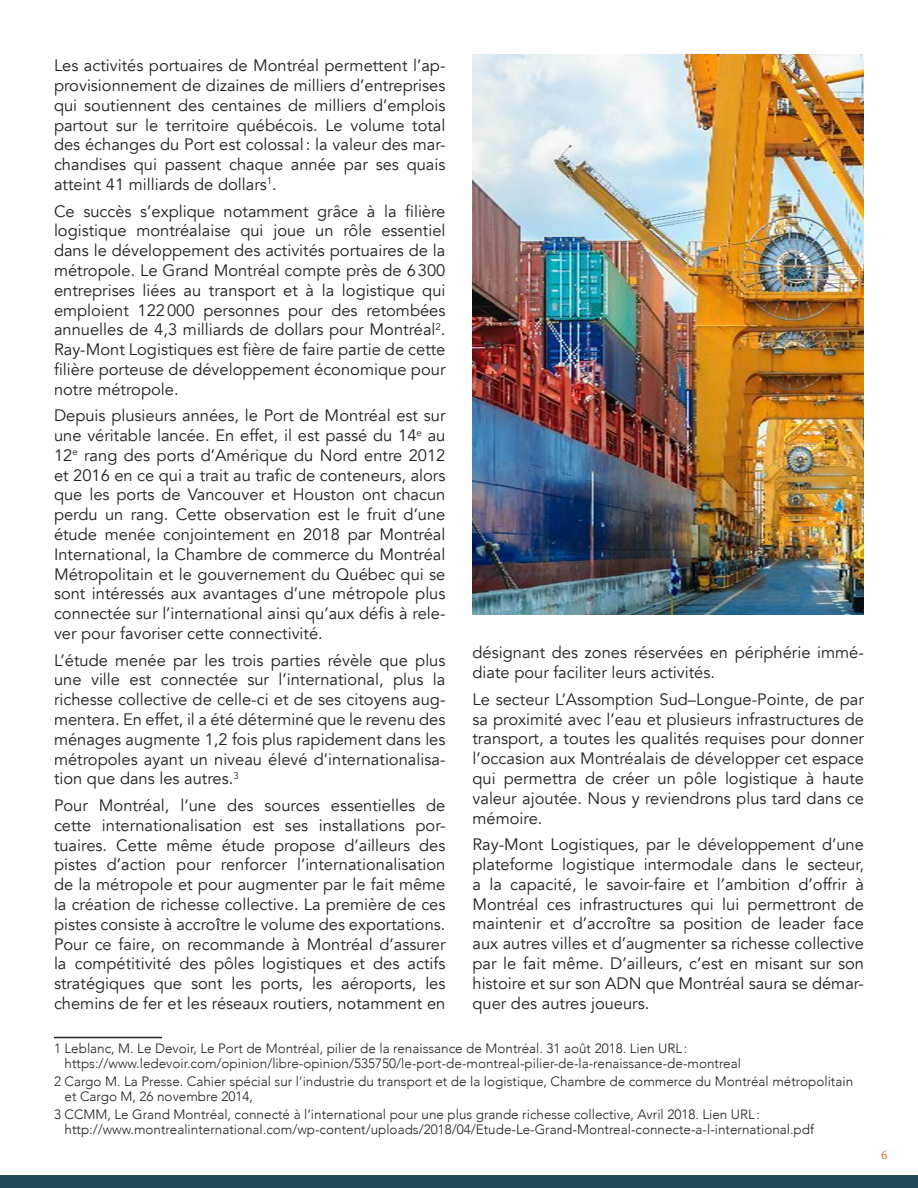
<style>
.page{position:relative;width:918px;height:1188px;background:#fff}
.page>*{position:absolute;margin:0;border:0;box-sizing:border-box;transform-origin:0 0}
.Texte{font:16.5px/19.8px "Avenir";color:#231f20;text-align:justify}
.NBP{font:300 13.5px/15px "Avenir";color:#231f20}
.t1{font:13.5px "Minion Pro";color:#e76839}
.s1{font-family:"Arial"}
</style>
<div class="page">
<div style="left:0;top:1175px;width:918px;height:13px;background:#214759"></div>
<hr style="left:54px;top:1037px;width:108px;height:1px;background:#231f20">
<img style="left:472px;top:55px;width:392px;height:560px">
<p class="Texte" style="left:54px;top:56px;width:393px">Les activités portuaires de Montréal permettent l’ap&shy;provisionnement de dizaines de milliers d’entreprises qui soutiennent des centaines de milliers d’emplois partout sur le territoire québécois. Le volume total des échanges du Port est colossal: la valeur des mar&shy;chandises qui passent chaque année par ses quais atteint 41 milliards de dollars<sup>1</sup>.</p>
<p class="Texte" style="left:54px;top:201px;width:393px">Ce succès s’explique notamment grâce à la filière logistique montréalaise qui joue un rôle essentiel dans le développement des activités portuaires de la métropole. Le Grand Montréal compte près de 6300 entreprises liées au transport et à la logistique qui emploient 122000 personnes pour des retombées annuelles de 4,3 milliards de dollars pour Montréal<sup>2</sup>.<br>Ray-Mont Logistiques est fière de faire partie de cette filière porteuse de développement économique pour notre métropole.</p>
<p class="Texte" style="left:54px;top:406px;width:393px">Depuis plusieurs années, le Port de Montréal est sur une véritable lancée. En effet, il est passé du 14<sup>e</sup> au 12<sup>e</sup> rang des ports d’Amérique du Nord entre 2012 et 2016 en ce qui a trait au trafic de conteneurs, alors que les ports de Vancouver et Houston ont chacun perdu un rang. Cette observation est le fruit d’une étude menée conjointement en 2018 par Montréal International, la Chambre de commerce du Montréal Métropolitain et le gouvernement du Québec qui se sont intéressés aux avantages d’une métropole plus connectée sur l’international ainsi qu’aux défis à rele&shy;ver pour favoriser cette connectivité.</p>
<p class="Texte" style="left:54px;top:650px;width:393px">L’étude menée par les trois parties révèle que plus une ville est connectée sur l’international, plus la richesse collective de celle-ci et de ses citoyens aug&shy;mentera. En effet, il a été déterminé que le revenu des ménages augmente 1,2 fois plus rapidement dans les métropoles ayant un niveau élevé d’internationalisa&shy;tion que dans les autres.<sup>3</sup></p>
<p class="Texte" style="left:54px;top:796px;width:393px">Pour Montréal, l’une des sources essentielles de cette internationalisation est ses installations por&shy;tuaires. Cette même étude propose d’ailleurs des pistes d’action pour renforcer l’internationalisation de la métropole et pour augmenter par le fait même la création de richesse collective. La première de ces pistes consiste à accro<span class="s1">î</span>tre le volume des exportations.<br>Pour ce faire, on recommande à Montréal d’assurer la compétitivité des pôles logistiques et des actifs stratégiques que sont les ports, les aéroports, les chemins de fer et les réseaux routiers, notamment en</p>
<p class="NBP" style="left:65px;top:1040px;width:678px;text-indent:-11px">1 Leblanc, M. Le Devoir, Le Port de Montréal, pilier de la renaissance de Montréal. 31 août 2018. Lien URL: https://www.ledevoir.com/opinion/libre-opinion/535750/le-port-de-montreal-pilier-de-la-renaissance-de-montreal</p>
<p class="NBP" style="left:65px;top:1074px;width:790px;text-indent:-11px">2 Cargo M. La Presse. Cahier spécial sur l’industrie du transport et de la logistique, Chambre de commerce du Montréal métropolitain et Cargo M, 26 novembre 2014,</p>
<p class="NBP" style="left:65px;top:1107px;width:751px;text-indent:-11px">3 CCMM, Le Grand Montréal, connecté à l’international pour une plus grande richesse collective, Avril 2018. Lien URL: http://www.montrealinternational.com/wp-content/uploads/2018/04/Etude-Le-Grand-Montreal-connecte-a-l-international.pdf</p>
<p class="Texte" style="left:472px;top:643px;width:393px">désignant des zones réservées en périphérie immé&shy;diate pour faciliter leurs activités.</p>
<p class="Texte" style="left:472px;top:690px;width:393px">Le secteur L’Assomption Sud–Longue-Pointe, de par sa proximité avec l’eau et plusieurs infrastructures de transport, a toutes les qualités requises pour donner l’occasion aux Montréalais de développer cet espace qui permettra de créer un pôle logistique à haute valeur ajoutée. Nous y reviendrons plus tard dans ce mémoire.</p>
<p class="Texte" style="left:472px;top:835px;width:393px">Ray-Mont Logistiques, par le développement d’une plateforme logistique intermodale dans le secteur, a la capacité, le savoir-faire et l’ambition d’offrir à Montréal ces infrastructures qui lui permettront de maintenir et d’accro<span class="s1">î</span>tre sa position de leader face aux autres villes et d’augmenter sa richesse collective par le fait même. D’ailleurs, c’est en misant sur son histoire et sur son ADN que Montréal saura se démar&shy;quer des autres joueurs.</p>
<p class="t1" style="left:881px;top:1146px;width:8px">6</p>
</div>
